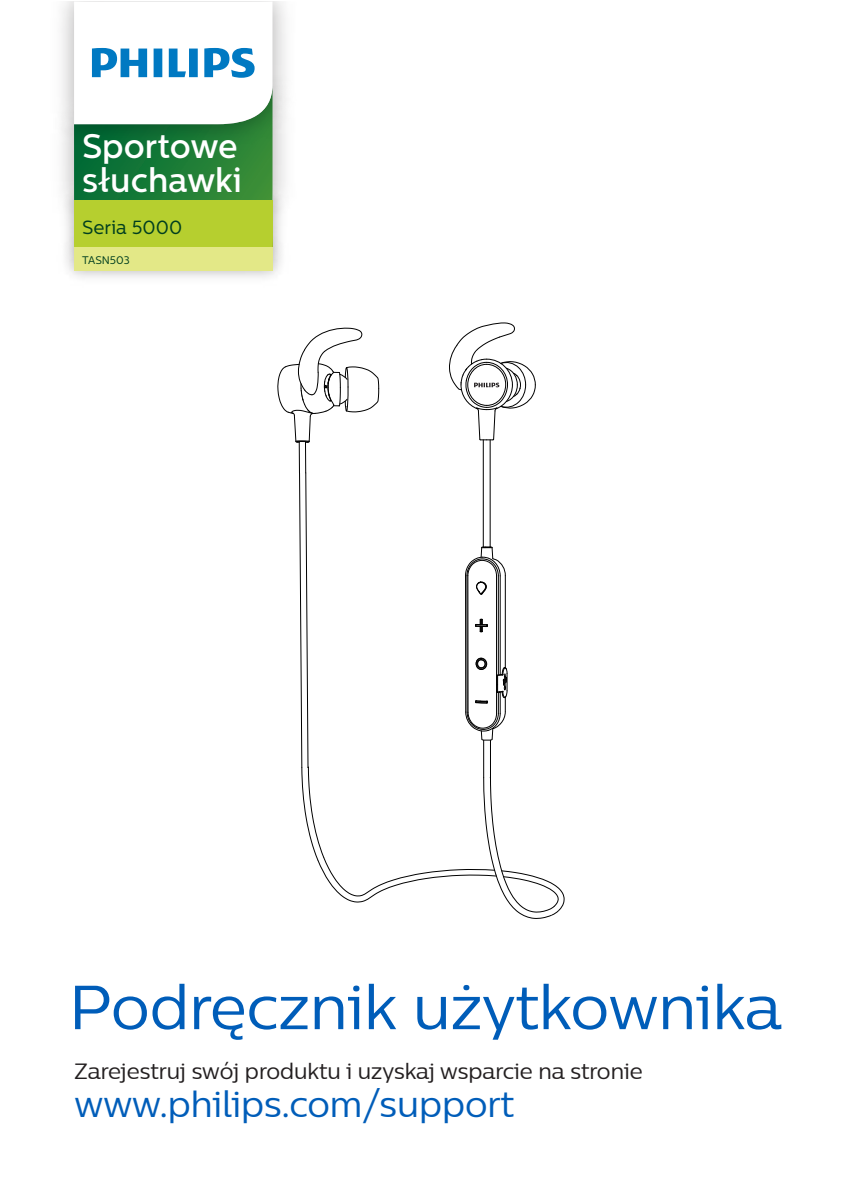
<style>
.page{position:relative;width:842px;height:1191px;background:#fff}
.page>*{position:absolute;margin:0;border:0;box-sizing:border-box;transform-origin:0 0}
.t1{font:62px "Centrale Sans";color:#005db9}
.t2{font:36px "Centrale Sans";color:#005db9}
.t3{font:500 34px/34px "Centrale Sans";color:#fff}
.t4{font:22px "Centrale Sans";color:#231f20}
.t5{font:19px "Centrale Sans";color:#003e1f}
.t6{font:11px "Centrale Sans";color:#003e1f}
</style>
<div class="page">
<hr style="left:299px;top:442px;width:1px;height:31px;background:#000">
<svg style="left:277px;top:327px;width:102px;height:116px"></svg>
<hr style="left:305px;top:442px;width:1px;height:31px;background:#000">
<hr style="left:490px;top:440px;width:1px;height:107px;background:#000">
<hr style="left:483px;top:440px;width:1px;height:107px;background:#000">
<svg style="left:299px;top:472px;width:266px;height:447px"></svg>
<svg style="left:449px;top:322px;width:87px;height:118px"></svg>
<img style="left:62px;top:157px;width:224px;height:22px">
<img style="left:61px;top:1px;width:226px;height:156px">
<svg style="left:74px;top:2px;width:198px;height:177px"></svg>
<img style="left:62px;top:179px;width:224px;height:48px">
<div style="left:74px;top:200px;width:198px;height:47px;background:#b6cf2f"></div>
<img style="left:65px;top:227px;width:217px;height:51px">
<div style="left:74px;top:247px;width:198px;height:23px;background:#e3e887"></div>
<p class="t3" style="left:82px;top:129px;width:161px">Sportowe słuchawki</p>
<p class="t5" style="left:82px;top:217px;width:102px">Seria 5000</p>
<p class="t6" style="left:82px;top:254px;width:49px">TASN503</p>
<p class="t1" style="left:69px;top:968px;width:714px">Podręcznik użytkownika</p>
<p class="t4" style="left:75px;top:1057px;width:570px">Zarejestruj swój produktu i uzyskaj wsparcie na stronie</p>
<p class="t2" style="left:75px;top:1082px;width:441px">www.philips.com/support</p>
</div>
